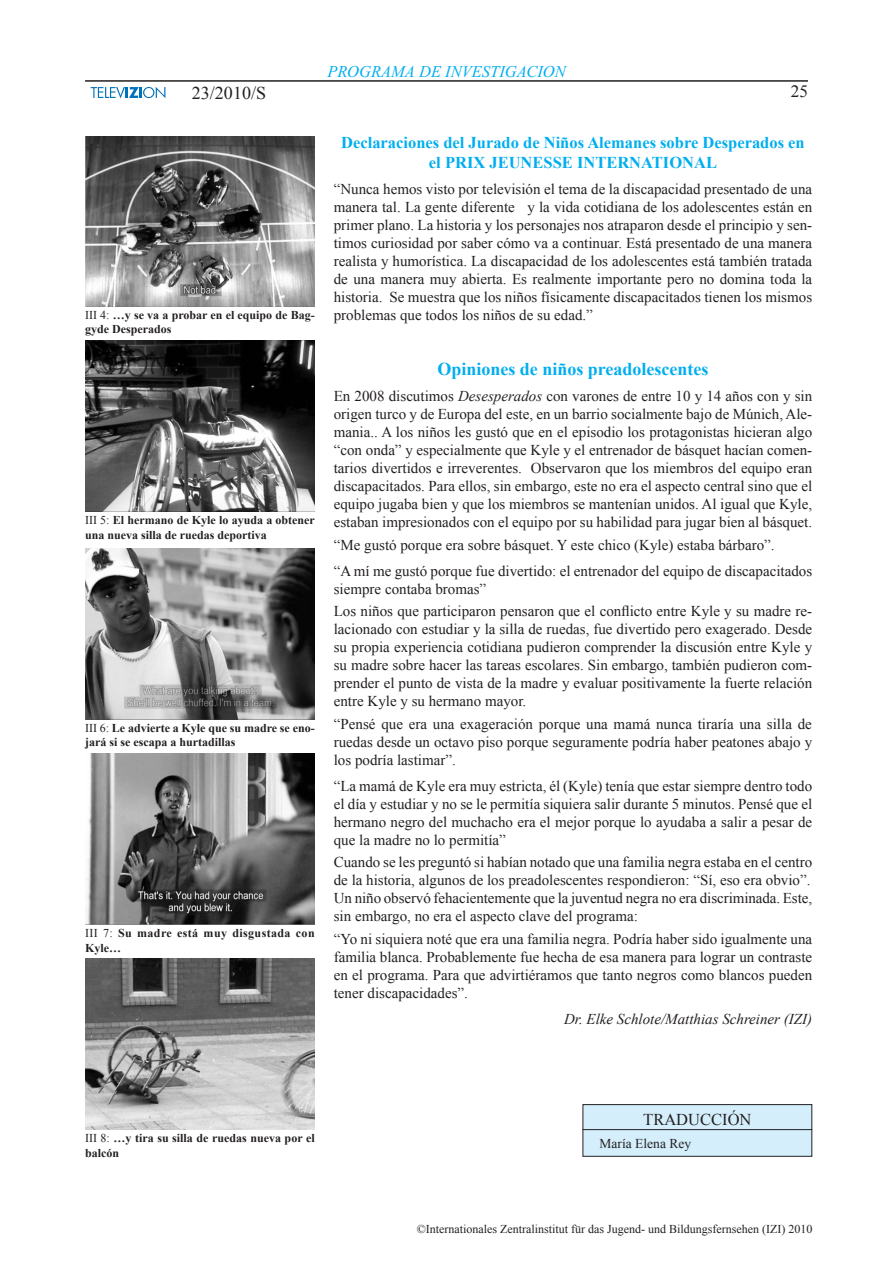
<style>
.page{position:relative;width:893px;height:1263px;background:#fff}
.page>*{position:absolute;margin:0;border:0;box-sizing:border-box;transform-origin:0 0}
.t1{font:700 18px "Times New Roman";color:#00aeef}
.t2{font:18px "Times New Roman";color:#231f20}
.t3{font:17.25px "Times New Roman";color:#231f20}
.t4{font:700 16.5px/19.8px "Times New Roman";color:#00aeef;text-align:center}
.t5{font:italic 16.5px "Times New Roman CE";color:#00aeef}
.t6{font:16.5px "Times New Roman";color:#231f20}
.t7{font:15px/18px "Times New Roman";color:#231f20;text-align:justify}
.t8{font:italic 15px "Times New Roman";color:#231f20}
.t9{font:13.5px "Times New Roman";color:#231f20}
.t10{font:700 12px/14.4px "Times New Roman";color:#231f20}
.t11{font:12px "Times New Roman";color:#231f20}
.t12{font:700 12px/14.4px "Times New Roman";letter-spacing:.035em;color:#231f20}
.s1{font-style:inherit}
.s2{font-weight:400}
.s3{font-style:italic}
</style>
<div class="page">
<hr style="left:85px;top:80px;width:723px;height:2px;background:#231f20">
<svg style="left:91px;top:87px;width:74px;height:11px"></svg>
<img style="left:85px;top:136px;width:230px;height:171px">
<img style="left:85px;top:340px;width:230px;height:171px">
<img style="left:85px;top:549px;width:230px;height:170px">
<img style="left:85px;top:754px;width:230px;height:171px">
<img style="left:85px;top:958px;width:230px;height:171px">
<div style="left:583px;top:1104px;width:229px;height:52px;background:#d4effb"></div>
<div style="left:582px;top:1104px;width:230px;height:53px;border:1px solid #231f20"></div>
<hr style="left:582px;top:1129px;width:230px;height:1px;background:#231f20">
<p class="t2" style="left:192px;top:80px;width:76px">23/2010/S</p>
<p class="t5" style="left:327px;top:62px;width:240px">PROGRAMA DE INVESTIGACION</p>
<p class="t3" style="left:791px;top:79px;width:19px">2<span class="s1">5</span></p>
<p class="t10" style="left:85px;top:307px;width:231px"><span class="s2">III 4:</span> …y se va a probar en el equipo de Bag&shy;gyde Desperados</p>
<p class="t10" style="left:85px;top:513px;width:231px"><span class="s2">III 5:</span> El hermano de Kyle lo ayuda a obtener una nueva silla de ruedas deportiva</p>
<p class="t10" style="left:85px;top:720px;width:231px"><span class="s2">III 6:</span> Le advierte a Kyle que su madre se eno&shy;jará si se escapa a hurtadillas</p>
<p class="t12" style="left:85px;top:926px;width:231px"><span class="s2">III 7:</span> Su madre está muy disgustada con<br>Kyle…</p>
<p class="t4" style="left:341px;top:132px;width:465px">Declaraciones del Jurado de Niños Alemanes sobre Desperados en el PRIX JEUNESSE INTERNATIONAL</p>
<p class="t7" style="left:334px;top:180px;width:480px">“Nunca hemos visto por televisión el tema de la discapacidad presentado de una manera tal. La gente diferente y la vida cotidiana de los adolescentes están en primer plano. La historia y los personajes nos atraparon desde el principio y sen&shy;timos curiosidad por saber cómo va a continuar. Está presentado de una manera realista y humorística. La discapacidad de los adolescentes está también tratada de una manera muy abierta. Es realmente importante pero no domina toda la historia. Se muestra que los niños físicamente discapacitados tienen los mismos problemas que todos los niños de su edad.”</p>
<p class="t1" style="left:437px;top:356px;width:273px">Opiniones de niños preadolescentes</p>
<p class="t7" style="left:334px;top:387px;width:480px">En 2008 discutimos <span class="s3">Desesperados</span> con varones de entre 10 y 14 años con y sin origen turco y de Europa del este, en un barrio socialmente bajo de Múnich, Ale&shy;mania.. A los niños les gustó que en el episodio los protagonistas hicieran algo “con onda” y especialmente que Kyle y el entrenador de básquet hacían comen&shy;tarios divertidos e irreverentes. Observaron que los miembros del equipo eran discapacitados. Para ellos, sin embargo, este no era el aspecto central sino que el equipo jugaba bien y que los miembros se mantenían unidos. Al igual que Kyle, estaban impresionados con el equipo por su habilidad para jugar bien al básquet.</p>
<p class="t7" style="left:334px;top:531px;width:480px;line-height:26.5px">“Me gustó porque era sobre básquet. Y este chico (Kyle) estaba bárbaro”.<br>“A mí me gustó porque fue divertido: el entrenador del equipo de discapacitados</p>
<p class="t7" style="left:334px;top:578px;width:480px;line-height:22.2px">siempre contaba bromas”<br>Los niños que participaron pensaron que el conflicto entre Kyle y su madre re-</p>
<p class="t7" style="left:334px;top:620px;width:480px">lacionado con estudiar y la silla de ruedas, fue divertido pero exagerado. Desde su propia experiencia cotidiana pudieron comprender la discusión entre Kyle y su madre sobre hacer las tareas escolares. Sin embargo, también pudieron com&shy;prender el punto de vista de la madre y evaluar positivamente la fuerte relación entre Kyle y su hermano mayor.</p>
<p class="t7" style="left:334px;top:714px;width:480px">“Pensé que era una exageración porque una mamá nunca tiraría una silla de ruedas desde un octavo piso porque seguramente podría haber peatones abajo y los podría lastimar”.</p>
<p class="t7" style="left:334px;top:777px;width:480px">“La mamá de Kyle era muy estricta, él (Kyle) tenía que estar siempre dentro todo el día y estudiar y no se le permitía siquiera salir durante 5 minutos. Pensé que el hermano negro del muchacho era el mejor porque lo ayudaba a salir a pesar de que la madre no lo permitía”</p>
<p class="t7" style="left:334px;top:853px;width:480px">Cuando se les preguntó si habían notado que una familia negra estaba en el centro de la historia, algunos de los preadolescentes respondieron: “Sí, eso era obvio”.<br>Un niño observó fehacientemente que la juventud negra no era discriminada. Este, sin embargo, no era el aspecto clave del programa:</p>
<p class="t7" style="left:334px;top:929px;width:480px">“Yo ni siquiera noté que era una familia negra. Podría haber sido igualmente una familia blanca. Probablemente fue hecha de esa manera para lograr un contraste en el programa. Para que advirtiéramos que tanto negros como blancos pueden tener discapacidades”.</p>
<p class="t8" style="left:564px;top:1008px;width:250px">Dr. Elke Schlote/Matthias Schreiner (IZI)</p>
<p class="t10" style="left:85px;top:1131px;width:231px"><span class="s2">III 8:</span> …y tira su silla de ruedas nueva por el balcón</p>
<p class="t6" style="left:643px;top:1108px;width:23px">Trad</p>
<p class="t6" style="left:688px;top:1108px;width:65px">ucción</p>
<p class="t9" style="left:600px;top:1135px;width:93px">María Elena Rey</p>
<p class="t11" style="left:417px;top:1221px;width:397px">©Internationales Zentralinstitut für das Jugend- und Bildungsfernsehen (IZI) 2010</p>
</div>
